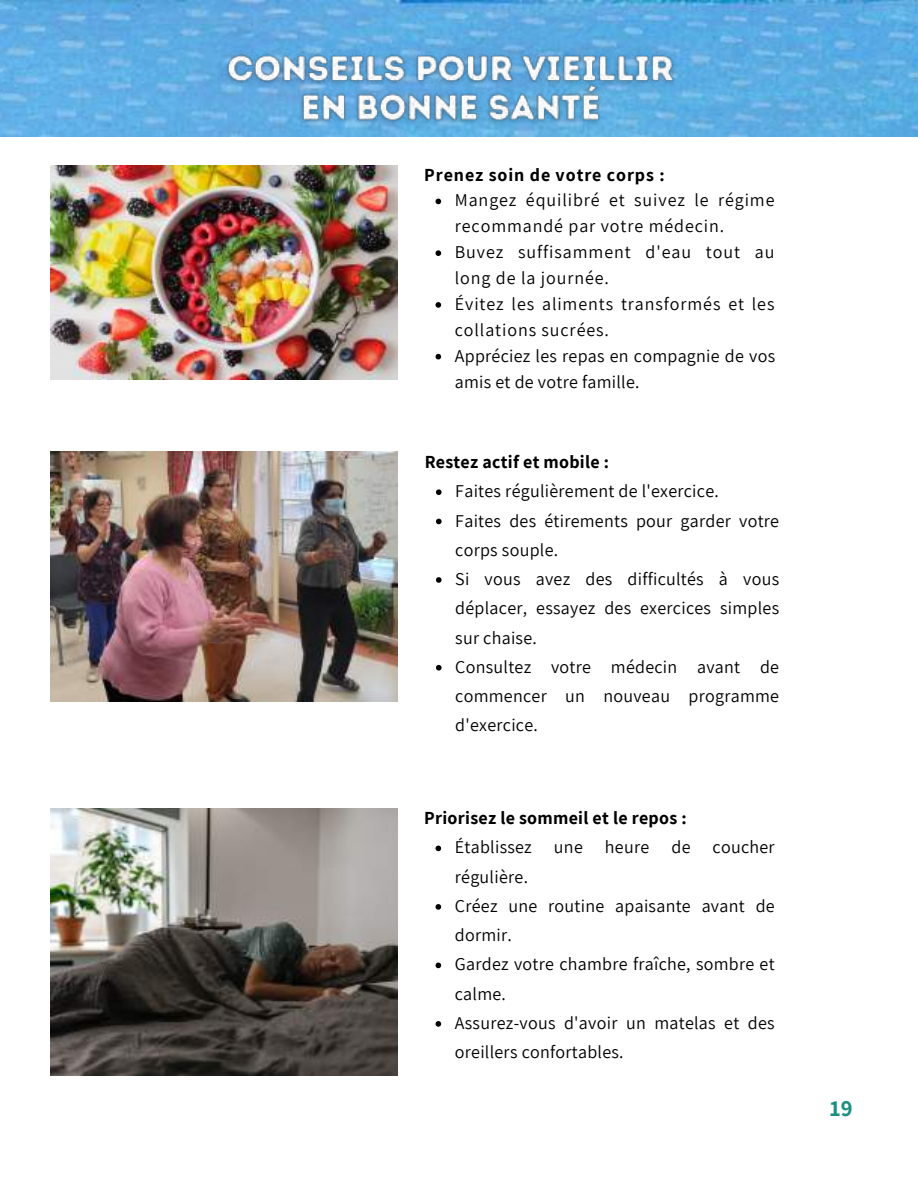
<style>
.page{position:relative;width:918px;height:1188px;background:#fff}
.page>*{position:absolute;margin:0;border:0;box-sizing:border-box;transform-origin:0 0}
.t1{font:700 22.5px "Assistant";color:#1c8f7f}
.t2{font:18px/29.2px "Assistant";letter-spacing:.015em;color:#000}
.t3{font:18px/25.8px "Assistant";letter-spacing:.05em;color:#000}
.t4{font:700 18px "Assistant";letter-spacing:.015em;color:#000}
.t5{font:700 18px "Assistant";letter-spacing:.05em;color:#000}
</style>
<div class="page">
<img style="left:51px;top:166px;width:346px;height:213px">
<img style="left:51px;top:452px;width:346px;height:250px">
<img style="left:51px;top:808px;width:346px;height:268px">
<svg style="left:436px;top:489px;width:6px;height:6px"></svg>
<svg style="left:436px;top:519px;width:6px;height:5px"></svg>
<svg style="left:436px;top:577px;width:6px;height:6px"></svg>
<svg style="left:436px;top:665px;width:6px;height:6px"></svg>
<img style="left:0;top:0;width:918px;height:136px">
<img style="left:219px;top:48px;width:465px;height:83px">
<svg style="left:436px;top:199px;width:5px;height:5px"></svg>
<svg style="left:436px;top:250px;width:5px;height:6px"></svg>
<svg style="left:436px;top:302px;width:5px;height:6px"></svg>
<svg style="left:436px;top:354px;width:5px;height:5px"></svg>
<svg style="left:436px;top:846px;width:5px;height:5px"></svg>
<svg style="left:436px;top:904px;width:5px;height:6px"></svg>
<svg style="left:436px;top:963px;width:5px;height:5px"></svg>
<svg style="left:436px;top:1021px;width:5px;height:6px"></svg>
<p class="t5" style="left:424px;top:162px;width:242px">Prenez soin de votre corps :</p>
<p class="t3" style="left:455px;top:187px;width:322px">Mangez équilibré et suivez le régime recommandé par votre médecin.<br>Buvez suffisamment d'eau tout au long de la journée.<br>Évitez les aliments transformés et les collations sucrées.<br>Appréciez les repas en compagnie de vos amis et de votre famille.</p>
<p class="t4" style="left:425px;top:450px;width:186px">Restez actif et mobile :</p>
<p class="t2" style="left:455px;top:476px;width:325px">Faites régulièrement de l'exercice.<br>Faites des étirements pour garder votre corps souple.<br>Si vous avez des difficultés à vous déplacer, essayez des exercices simples sur chaise.<br>Consultez votre médecin avant de commencer un nouveau programme d'exercice.</p>
<p class="t4" style="left:424px;top:806px;width:264px">Priorisez le sommeil et le repos :</p>
<p class="t2" style="left:455px;top:832px;width:321px">Établissez une heure de coucher régulière.<br>Créez une routine apaisante avant de dormir.<br>Gardez votre chambre fraîche, sombre et calme.<br>Assurez-vous d'avoir un matelas et des oreillers confortables.</p>
<p class="t1" style="left:830px;top:1093px;width:24px">19</p>
</div>
